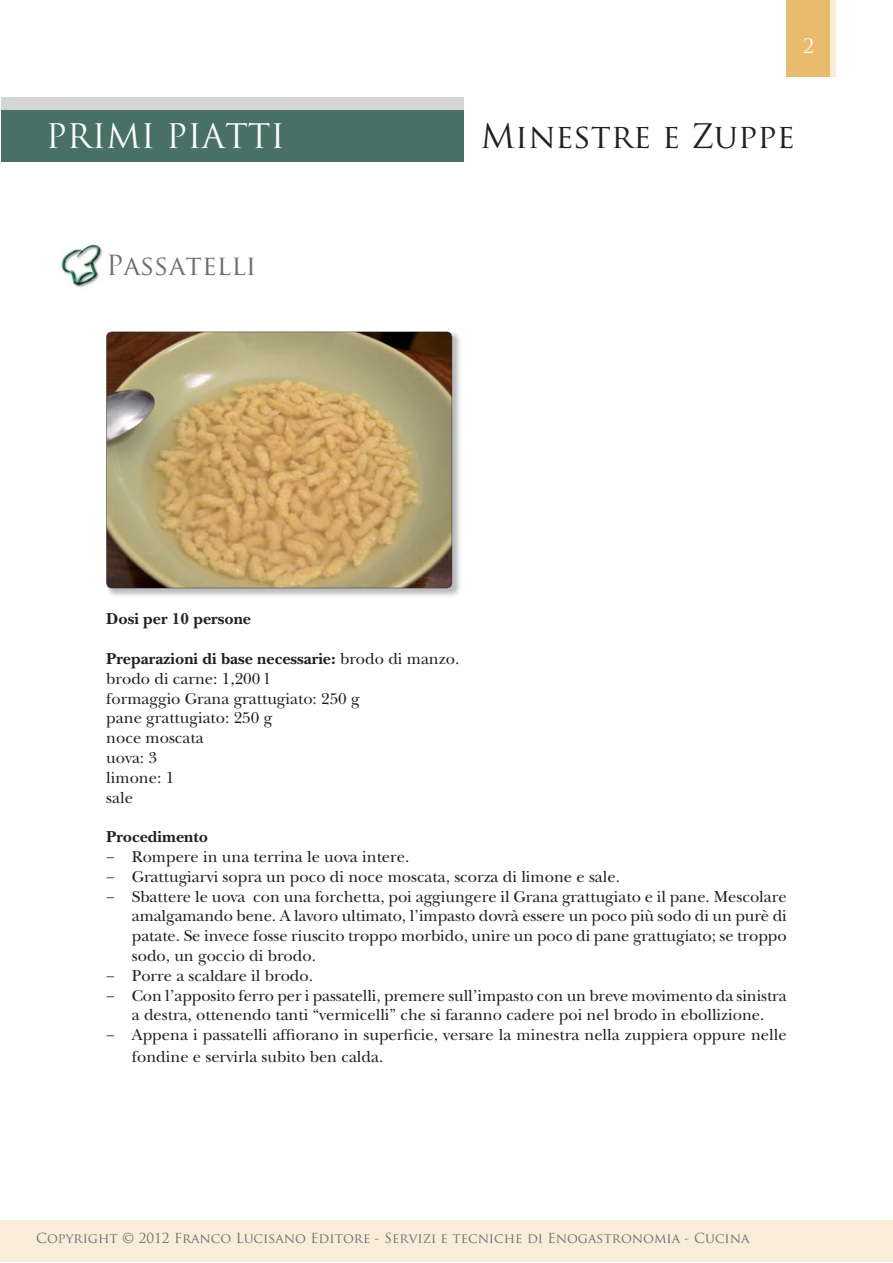
<style>
.page{position:relative;width:893px;height:1263px;background:#fff}
.page>*{position:absolute;margin:0;border:0;box-sizing:border-box;transform-origin:0 0}
.t1{font:33px "Trajan Pro";color:#231f20}
.t2{font:33px "Trajan Pro";color:#fff}
.t3{font:27px "Trajan Pro";color:#6d6e70}
.t4{font:19.5px "Trajan Pro";color:#fff}
.t5{font:16.5px/19.8px "New Baskerville";color:#231f20}
.t6{font:700 16.5px "New Baskerville";color:#231f20}
.t7{font:13.5px "Trajan Pro";color:#6d6e70}
.s1{font-weight:700}
</style>
<div class="page">
<div style="left:1px;top:1220px;width:892px;height:42px;background:#f9ecd8"></div>
<div style="left:791px;top:0;width:44px;height:77px;background:#f9ecd8"></div>
<div style="left:787px;top:0;width:43px;height:77px;background:#e9bb6d"></div>
<img style="left:61px;top:244px;width:42px;height:44px">
<div style="left:1px;top:97px;width:462px;height:51px;background:#d3d6d3"></div>
<div style="left:1px;top:111px;width:462px;height:51px;background:#487165"></div>
<img style="left:107px;top:332px;width:353px;height:264px">
<svg style="left:106px;top:332px;width:346px;height:256px"></svg>
<p class="t4" style="left:803px;top:35px;width:13px">2</p>
<h1 class="t2" style="left:46px;top:117px;width:241px">PRIMI PIATTI</h1>
<h1 class="t1" style="left:480px;top:117px;width:316px">Minestre e Zuppe</h1>
<h2 class="t3" style="left:106px;top:250px;width:152px">Passatelli</h2>
<p class="t6" style="left:106px;top:613px;width:146px">Dosi per 10 persone</p>
<p class="t5" style="left:106px;top:651px;width:354px"><span class="s1">Preparazioni di base necessarie:</span> brodo di manzo. brodo di carne: 1,200 l<br>formaggio Grana grattugiato: 250 g<br>pane grattugiato: 250 g<br>noce moscata<br>uova: 3<br>limone: 1<br>sale</p>
<p class="t6" style="left:106px;top:831px;width:103px">Procedimento</p>
<p class="t5" style="left:106px;top:849px;width:305px">− Rompere in una terrina le uova intere.</p>
<p class="t5" style="left:106px;top:868px;width:515px">− Grattugiarvi sopra un poco di noce moscata, scorza di limone e sale.</p>
<p class="t5" style="left:106px;top:888px;width:682px">− Sbattere le uova con una forchetta, poi aggiungere il Grana grattugiato e il pane. Mescolare</p>
<p class="t5" style="left:132px;top:908px;width:656px">amalgamando bene. A lavoro ultimato, l’impasto dovrà essere un poco più sodo di un purè di</p>
<p class="t5" style="left:132px;top:928px;width:656px">patate. Se invece fosse riuscito troppo morbido, unire un poco di pane grattugiato; se troppo</p>
<p class="t5" style="left:132px;top:948px;width:186px">sodo, un goccio di brodo.</p>
<p class="t5" style="left:106px;top:967px;width:208px">− Porre a scaldare il brodo.</p>
<p class="t5" style="left:106px;top:987px;width:682px">− Con l’apposito ferro per i passatelli, premere sull’impasto con un breve movimento da sinistra</p>
<p class="t5" style="left:132px;top:1007px;width:634px">a destra, ottenendo tanti “vermicelli” che si faranno cadere poi nel brodo in ebollizione.</p>
<p class="t5" style="left:106px;top:1027px;width:682px">− Appena i passatelli affiorano in superficie, versare la minestra nella zuppiera oppure nelle</p>
<p class="t5" style="left:132px;top:1048px;width:253px">fondine e servirla subito ben calda.</p>
<p class="t7" style="left:36px;top:1231px;width:715px">Copyright © 2012 Franco Lucisano Editore - Servizi e tecniche di Enogastronomia - Cucina</p>
</div>
